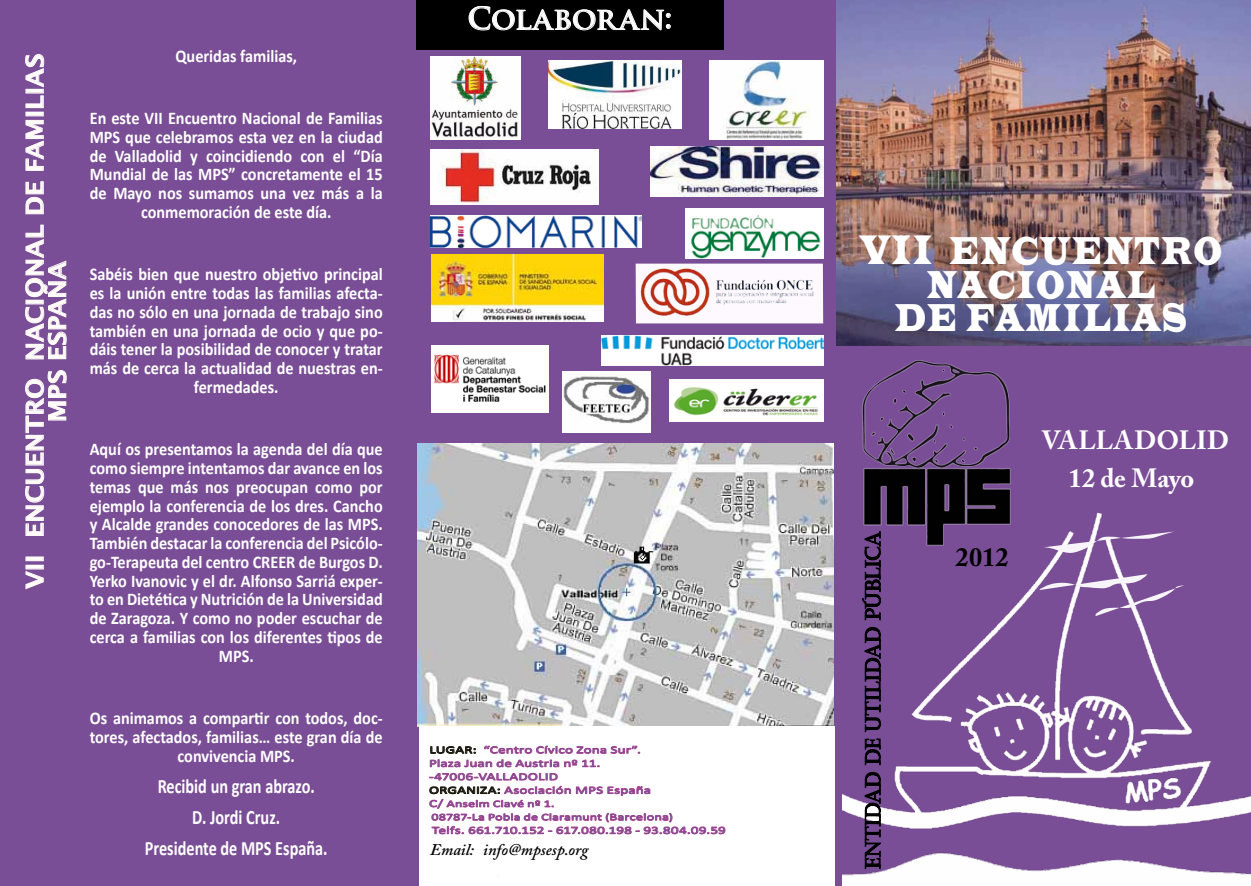
<style>
.page{position:relative;width:1251px;height:886px;background:#7a4e96}
.page>*{position:absolute;margin:0;border:0;box-sizing:border-box;transform-origin:0 0}
.t1{font:40px/33.8px "Latin Wide";letter-spacing:.07em;color:#fff;text-align:center;scale:.52 1}
.t2{font:700 30px "Trajan Pro";letter-spacing:.01em;color:#fff}
.t3{font:700 26.25px/37.5px "Adobe Caslon Pro";color:#fff;text-align:center}
.t4{font:700 26.25px "Adobe Caslon Pro";color:#000}
.t5{font:600 23.88px/22.5px "Lucida Sans";letter-spacing:.005em;color:#fffcf9;scale:1.05 1}
.t6{font:700 20.5px/31.2px "Calibri";color:#fff;text-align:center;scale:.79 1}
.t7{font:700 17.88px/18.8px "Calibri";color:#fff;text-align:center;scale:.91 1}
.t8{font:italic 600 16.25px "Adobe Caslon Pro";color:#000}
.t9{font:10.5px/13.4px "Calibri";letter-spacing:.01em;color:#7a4e96;scale:1.44 1}
.t10{font:9.75px/13.4px "Calibri";letter-spacing:.01em;color:#7a4e96;scale:1.44 1}
.s1{font-size:32.5px}
.s2{color:#1d1b11}
.s3{font-size:10.5px}
.s4{font-size:10px}
.s5{font-size:42.5px}
</style>
<div class="page">
<img style="left:430px;top:57px;width:90px;height:82px">
<img style="left:549px;top:61px;width:132px;height:67px">
<img style="left:710px;top:60px;width:113px;height:79px">
<img style="left:685px;top:208px;width:139px;height:50px">
<img style="left:651px;top:147px;width:173px;height:49px">
<img style="left:418px;top:443px;width:416px;height:284px">
<img style="left:836px;top:0;width:415px;height:346px">
<img style="left:861px;top:360px;width:150px;height:145px">
<img style="left:432px;top:254px;width:171px;height:67px">
<div style="left:636px;top:264px;width:187px;height:59px;background:#fdf9fe"></div>
<img style="left:640px;top:268px;width:174px;height:48px">
<img style="left:431px;top:345px;width:117px;height:67px">
<img style="left:670px;top:379px;width:153px;height:42px">
<img style="left:601px;top:336px;width:222px;height:29px">
<img style="left:562px;top:371px;width:89px;height:62px">
<div style="left:419px;top:727px;width:415px;height:159px;background:#fff"></div>
<svg style="left:430px;top:745px;width:210px;height:22px"></svg>
<svg style="left:429px;top:773px;width:296px;height:61px"></svg>
<svg style="left:25px;top:571px;width:19px;height:18px"></svg>
<div style="left:26px;top:565px;width:18px;height:4px;border:1px solid #fffcf9"></div>
<div style="left:26px;top:557px;width:18px;height:4px;border:1px solid #fffcf9"></div>
<svg style="left:25px;top:181px;width:19px;height:33px"></svg>
<svg style="left:25px;top:120px;width:19px;height:51px"></svg>
<svg style="left:25px;top:95px;width:19px;height:13px"></svg>
<div style="left:26px;top:89px;width:18px;height:4px;border:1px solid #fffcf9"></div>
<svg style="left:25px;top:54px;width:19px;height:34px"></svg>
<svg style="left:25px;top:370px;width:42px;height:166px"></svg>
<svg style="left:25px;top:225px;width:42px;height:135px"></svg>
<div style="left:416px;top:0;width:307px;height:49px;background:#000"></div>
<svg style="left:468px;top:6px;width:203px;height:25px"></svg>
<img style="left:431px;top:216px;width:211px;height:31px">
<img style="left:843px;top:505px;width:408px;height:381px">
<img style="left:430px;top:149px;width:169px;height:55px">
<svg style="left:861px;top:530px;width:22px;height:340px"></svg>
<svg style="left:1042px;top:531px;width:132px;height:22px"></svg>
<svg style="left:1039px;top:574px;width:145px;height:42px"></svg>
<h3 class="t5" style="left:23px;top:422px;width:353px;text-indent:-166px;rotate:-90deg">VII ENCUENTRO NACIONAL DE FAMILIAS<br>MPS ESPAÑA</h3>
<p class="t7" style="left:175px;top:45px;width:135px">Queridas familias,</p>
<p class="t7" style="left:90px;top:108px;width:323px">En este VII Encuentro Nacional de Familias MPS que celebramos esta vez en la ciudad de Valladolid y coincidiendo con el “Día Mundial de las MPS” concretamente el 15 de Mayo nos sumamos una vez más a la conmemoración de este día.</p>
<p class="t7" style="left:90px;top:264px;width:323px">Sabéis bien que nuestro objetivo principal es la unión entre todas las familias afecta&shy;das no sólo en una jornada de trabajo sino también en una jornada de ocio y que po&shy;dáis tener la posibilidad de conocer y tratar más de cerca la actualidad de nuestras en&shy;fermedades.</p>
<p class="t7" style="left:90px;top:439px;width:323px">Aquí os presentamos la agenda del día que como siempre intentamos dar avance en los temas que más nos preocupan como por ejemplo la conferencia de los dres. Cancho y Alcalde grandes conocedores de las MPS.<br>También destacar la conferencia del Psicólo&shy;go-Terapeuta del centro CREER de Burgos D.<br>Yerko Ivanovic y el dr. Alfonso Sarriá exper&shy;to en Dietética y Nutrición de la Universidad de Zaragoza. Y como no poder escuchar de cerca a familias con los diferentes tipos de MPS.</p>
<p class="t7" style="left:90px;top:708px;width:323px">Os animamos a compartir con todos, doc&shy;tores, afectados, familias… este gran día de convivencia MPS.</p>
<p class="t6" style="left:145px;top:769px;width:233px">Recibid un gran abrazo.<br>D. Jordi Cruz.<br>Presidente de MPS España.</p>
<h2 class="t2" style="left:467px;top:0;width:206px">COLABORAN<span class="s1">:</span></h2>
<p class="t9" style="left:429px;top:743px;width:156px"><span class="s2">LUGAR:</span> “Centro Cívico Zona Sur”.<br>Plaza Juan de Austria nº 11. -47006-VALLADOLID<br><span class="s2">ORGANIZA:</span> Asociación MPS España</p>
<p class="t10" style="left:429px;top:796px;width:171px"><span class="s3">C/</span> Anselm Clavé nº 1.<br>08787-La Pobla de Claramunt <span class="s4">(Barcelona)</span></p>
<p class="t9" style="left:432px;top:823px;width:205px">Telfs. 661.710.152 - 617.080.198 - 93.804.09.59</p>
<p class="t8" style="left:430px;top:840px;width:160px">Email: info@mpsesp.org</p>
<h1 class="t1" style="left:860px;top:233px;width:697px"><span class="s5">VII</span> ENCUENTRO<br>NACIONAL<br>DE FAMILIAS</h1>
<h3 class="t4" style="left:955px;top:542px;width:55px">2012</h3>
<h3 class="t3" style="left:1042px;top:421px;width:189px">VALLADOLID<br>12 de Mayo</h3>
</div>
